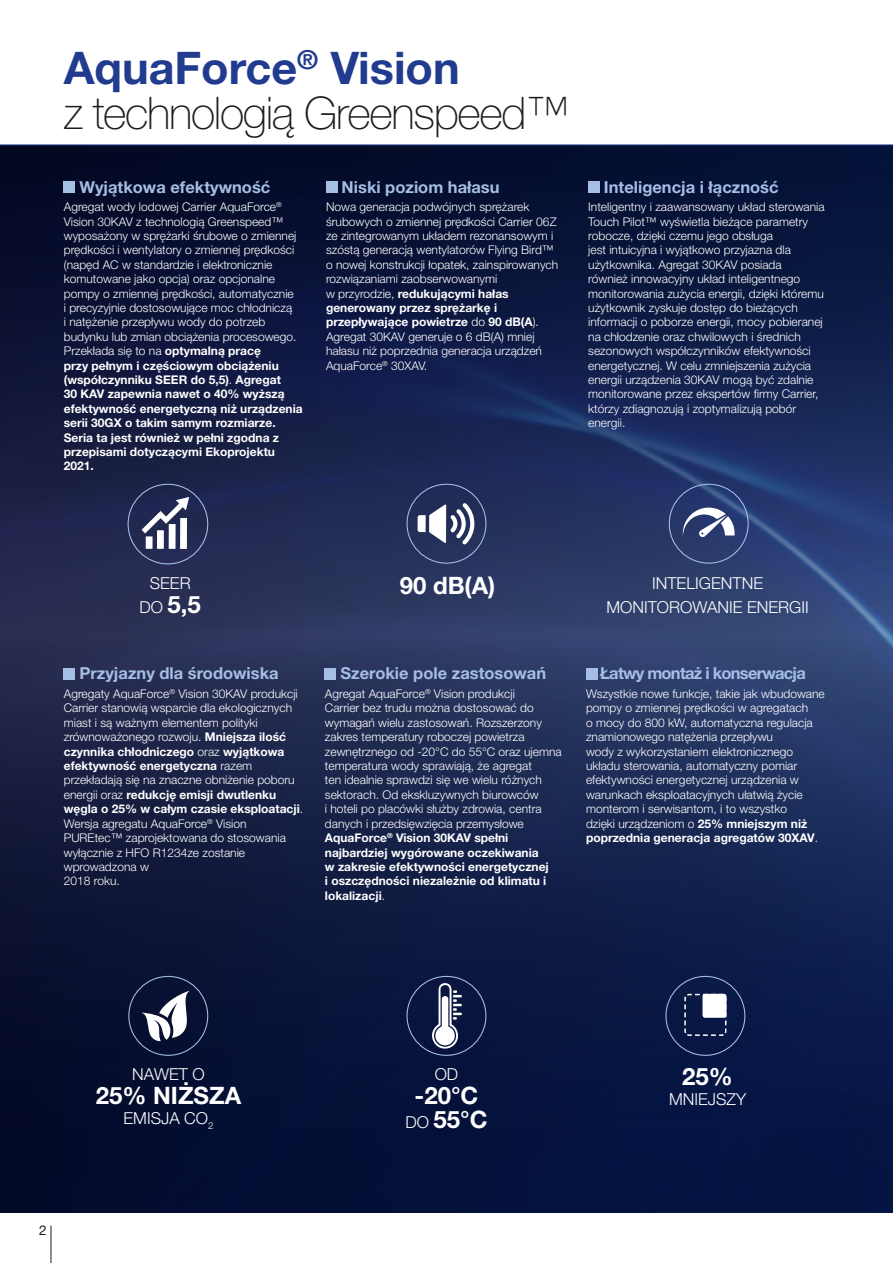
<style>
.page{position:relative;width:893px;height:1263px;background:#fff}
.page>*{position:absolute;margin:0;border:0;box-sizing:border-box;transform-origin:0 0}
.t1{font:100 45px/45px "Helvetica Neue LT Pro";letter-spacing:-.03em;color:#1d1d1b}
.t2{font:700 24px/24px "Helvetica Neue LT Pro";color:#fff;text-align:center}
.t3{font:700 16.5px "Helvetica Neue LT Pro";color:#a5bee4}
.t4{font:300 16.5px/24px "Helvetica Neue LT Pro";color:#fff;text-align:center}
.t5{font:700 16.5px "Helvetica Neue LT Pro";letter-spacing:-.045em;color:#a5bee4}
.t6{font:13.5px "Helvetica Neue LT Pro";color:#1d1d1b}
.t7{font:300 12px/14.4px "Helvetica Neue LT Pro";color:#fff}
.s1{font-weight:700;color:#213b8f}
.s2{font-weight:700}
.s3{font-weight:300;font-size:16.5px}
</style>
<div class="page">
<hr style="left:51px;top:1225px;width:1px;height:38px;background:#1d1d1b">
<img style="left:0;top:145px;width:893px;height:1067px">
<div style="left:64px;top:181px;width:11px;height:11px;background:#a5bee4"></div>
<div style="left:326px;top:181px;width:11px;height:11px;background:#a5bee4"></div>
<div style="left:588px;top:181px;width:11px;height:11px;background:#a5bee4"></div>
<div style="left:64px;top:668px;width:11px;height:11px;background:#a5bee4"></div>
<div style="left:325px;top:668px;width:11px;height:11px;background:#a5bee4"></div>
<div style="left:586px;top:668px;width:11px;height:11px;background:#a5bee4"></div>
<svg style="left:0;top:144px;width:893px;height:1px"></svg>
<svg style="left:142px;top:497px;width:47px;height:36px"></svg>
<div style="left:146px;top:536px;width:7px;height:13px;background:#fff"></div>
<div style="left:157px;top:530px;width:7px;height:19px;background:#fff"></div>
<div style="left:169px;top:524px;width:7px;height:25px;background:#fff"></div>
<div style="left:180px;top:518px;width:7px;height:31px;background:#fff"></div>
<div style="left:127px;top:484px;width:81px;height:80px;border:1px solid #a5bee4;border-radius:50%"></div>
<svg style="left:140px;top:990px;width:50px;height:51px"></svg>
<div style="left:128px;top:976px;width:80px;height:80px;border:1px solid #a5bee4;border-radius:50%"></div>
<svg style="left:418px;top:503px;width:59px;height:41px"></svg>
<div style="left:406px;top:484px;width:81px;height:80px;border:1px solid #a5bee4;border-radius:50%"></div>
<svg style="left:431px;top:982px;width:31px;height:68px"></svg>
<div style="left:406px;top:976px;width:80px;height:80px;border:1px solid #a5bee4;border-radius:50%"></div>
<div style="left:669px;top:484px;width:80px;height:80px;border:1px solid #a5bee4;border-radius:50%"></div>
<div style="left:665px;top:976px;width:80px;height:80px;border:1px solid #a5bee4;border-radius:50%"></div>
<svg style="left:683px;top:508px;width:52px;height:29px"></svg>
<svg style="left:684px;top:993px;width:43px;height:44px"></svg>
<div style="left:702px;top:994px;width:24px;height:24px;background:#fff;border-radius:3px"></div>
<h1 class="t1" style="left:64px;top:49px;width:507px"><span class="s1">AquaForce</span><sup>®</sup> <span class="s1">Vision<br></span>z technologią Greenspeed™</h1>
<h3 class="t3" style="left:79px;top:177px;width:192px">Wyjątkowa efektywność</h3>
<p class="t7" style="left:64px;top:200px;width:240px">Agregat wody lodowej Carrier AquaForce<sup>® </sup>Vision 30KAV z technologią Greenspeed™ wyposażony w sprężarki śrubowe o zmiennej prędkości i wentylatory o zmiennej prędkości (napęd AC w standardzie i elektronicznie komutowane jako opcja) oraz opcjonalne pompy o zmiennej prędkości, automatycznie<br>i precyzyjnie dostosowujące moc chłodniczą<br>i natężenie przepływu wody do potrzeb budynku lub zmian obciążenia procesowego.<br>Przekłada się to na <span class="s2">optymalną pracę<br>przy pełnym i częściowym obciążeniu (współczynniku SEER do 5,5)</span>. <span class="s2">Agregat<br>30 KAV zapewnia nawet o 40% wyższą efektywność energetyczną niż urządzenia serii 30GX o takim samym rozmiarze.<br>Seria ta jest również w pełni zgodna z przepisami dotyczącymi Ekoprojektu 2021.</span></p>
<h3 class="t3" style="left:342px;top:177px;width:159px">Niski poziom hałasu</h3>
<p class="t7" style="left:326px;top:200px;width:234px">Nowa generacja podwójnych sprężarek śrubowych o zmiennej prędkości Carrier 06Z ze zintegrowanym układem rezonansowym i szóstą generacją wentylatorów Flying Bird™ o nowej konstrukcji łopatek, zainspirowanych rozwiązaniami zaobserwowanymi<br>w przyrodzie, <span class="s2">redukującymi hałas generowany przez sprężarkę i przepływające powietrze</span> do <span class="s2">90 dB(A</span>).<br>Agregat 30KAV generuje o 6 dB(A) mniej hałasu niż poprzednia generacja urządzeń AquaForce<sup>®</sup> 30XAV.</p>
<h3 class="t3" style="left:604px;top:177px;width:176px">Inteligencja i łączność</h3>
<p class="t7" style="left:588px;top:200px;width:238px">Inteligentny i zaawansowany układ sterowania Touch Pilot™ wyświetla bieżące parametry robocze, dzięki czemu jego obsługa<br>jest intuicyjna i wyjątkowo przyjazna dla użytkownika. Agregat 30KAV posiada<br>również innowacyjny układ inteligentnego monitorowania zużycia energii, dzięki któremu użytkownik zyskuje dostęp do bieżących informacji o poborze energii, mocy pobieranej na chłodzenie oraz chwilowych i średnich sezonowych współczynników efektywności energetycznej. W celu zmniejszenia zużycia energii urządzenia 30KAV mogą być zdalnie monitorowane przez ekspertów firmy Carrier, którzy zdiagnozują i zoptymalizują pobór energii.</p>
<h3 class="t4" style="left:150px;top:571px;width:42px">SEER</h3>
<h2 class="t2" style="left:140px;top:593px;width:63px"><span class="s3">DO</span> 5,5</h2>
<h3 class="t3" style="left:79px;top:664px;width:201px">Przyjazny dla środowiska</h3>
<p class="t7" style="left:64px;top:687px;width:241px">Agregaty AquaForce<sup>®</sup> Vision 30KAV produkcji Carrier stanowią wsparcie dla ekologicznych miast i są ważnym elementem polityki zrównoważonego rozwoju. <span class="s2">Mniejsza ilość czynnika chłodniczego</span> oraz <span class="s2">wyjątkowa efektywność energetyczna</span> razem przekładają się na znaczne obniżenie poboru energii oraz <span class="s2">redukcję emisji dwutlenku węgla o 25% w całym czasie eksploatacji</span>.<br>Wersja agregatu AquaForce<sup>®</sup> Vision PUREtec™ zaprojektowana do stosowania wyłącznie z HFO R1234ze zostanie wprowadzona w<br>2018 roku.</p>
<h2 class="t2" style="left:400px;top:574px;width:97px">90 dB(A)</h2>
<h3 class="t3" style="left:341px;top:664px;width:207px">Szerokie pole zastosowań</h3>
<p class="t7" style="left:325px;top:687px;width:238px">Agregat AquaForce<sup>®</sup> Vision produkcji<br>Carrier bez trudu można dostosować do wymagań wielu zastosowań. Rozszerzony zakres temperatury roboczej powietrza zewnętrznego od -20°C do 55°C oraz ujemna temperatura wody sprawiają, że agregat<br>ten idealnie sprawdzi się we wielu różnych sektorach. Od ekskluzywnych biurowców<br>i hoteli po placówki służby zdrowia, centra danych i przedsięwzięcia przemysłowe <span class="s2">AquaForce</span><sup>®</sup> <span class="s2">Vision 30KAV spełni najbardziej wygórowane oczekiwania<br>w zakresie efektywności energetycznej<br>i oszczędności niezależnie od klimatu i lokalizacji</span>.</p>
<h3 class="t4" style="left:606px;top:571px;width:204px">INTELIGENTNE<br>MONITOROWANIE ENERGII</h3>
<h3 class="t5" style="left:600px;top:664px;width:207px">Łatwy montaż i konserwacja</h3>
<p class="t7" style="left:586px;top:687px;width:240px">Wszystkie nowe funkcje, takie jak wbudowane pompy o zmiennej prędkości w agregatach<br>o mocy do 800 kW, automatyczna regulacja znamionowego natężenia przepływu<br>wody z wykorzystaniem elektronicznego układu sterowania, automatyczny pomiar efektywności energetycznej urządzenia w warunkach eksploatacyjnych ułatwią życie monterom i serwisantom, i to wszystko<br>dzięki urządzeniom o <span class="s2">25% mniejszym niż poprzednia generacja agregatów 30XAV</span>.</p>
<p class="t6" style="left:39px;top:1223px;width:9px">2</p>
<h3 class="t4" style="left:132px;top:1062px;width:74px">NAWET O</h3>
<h2 class="t2" style="left:96px;top:1083px;width:147px">25% NIŻSZA</h2>
<h3 class="t4" style="left:123px;top:1106px;width:92px">EMISJA CO<sub>2</sub></h3>
<h3 class="t4" style="left:435px;top:1062px;width:25px">OD</h3>
<h2 class="t2" style="left:405px;top:1083px;width:84px">-20°C<br><span class="s3">DO</span> 55°C</h2>
<h2 class="t2" style="left:682px;top:1065px;width:52px">25%</h2>
<h3 class="t4" style="left:669px;top:1087px;width:79px">MNIEJSZY</h3>
</div>
